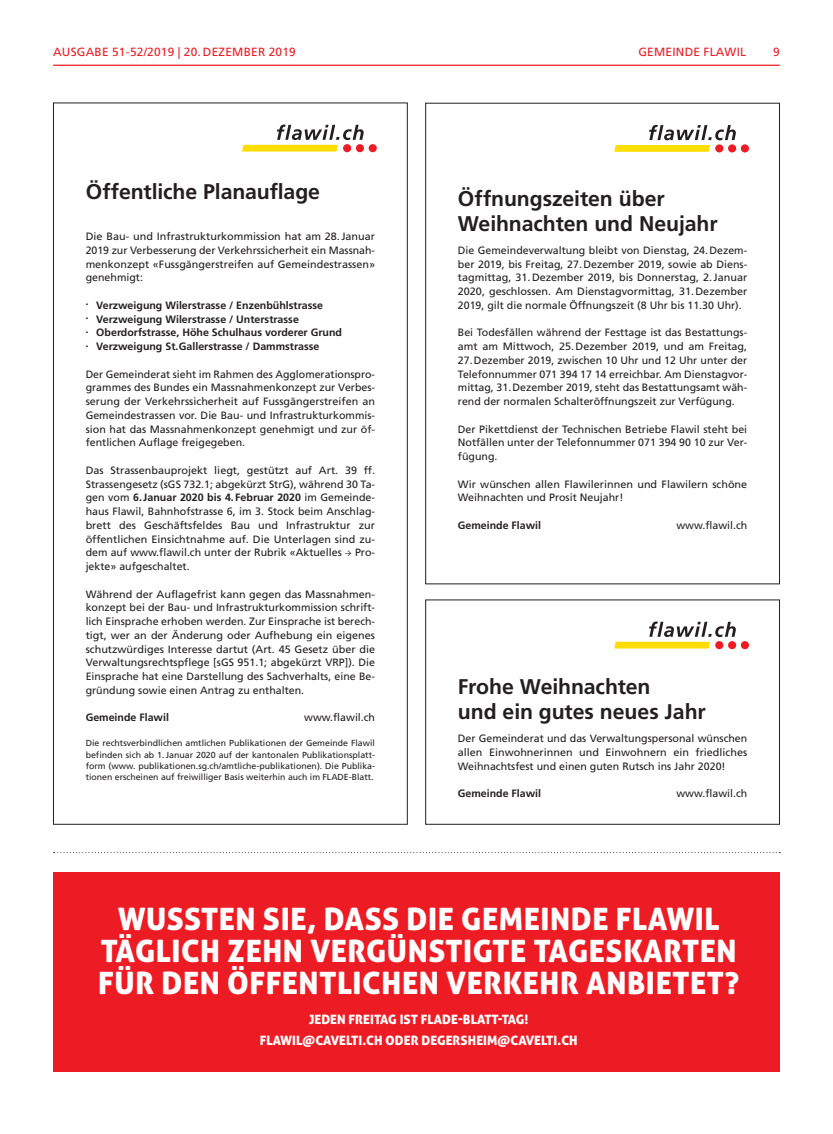
<style>
.page{position:relative;width:833px;height:1134px;background:#fff}
.page>*{position:absolute;margin:0;border:0;box-sizing:border-box;transform-origin:0 0}
.t1{font:30.88px/31.8px "Aller Display";letter-spacing:.02em;color:#fff;text-align:center}
.t2{font:700 21.25px/25px "Frutiger LT Std";letter-spacing:-.005em;color:#231f20}
.t3{font:12.88px/20.6px "Aller Display";letter-spacing:.005em;color:#fff;text-align:center}
.t4{font:11.88px "Frutiger LT Std";letter-spacing:.02em;color:#ed1c24}
.t5{font:10.62px/13.8px "Frutiger LT Std";color:#231f20;text-align:justify}
.t6{font:700 10.62px "Frutiger LT Std";color:#231f20}
.t7{font:8.75px/11.2px "Frutiger LT Std";color:#231f20;text-align:justify}
.s1{font-weight:700}
.s2{font-family:"Minion Pro"}
</style>
<div class="page">
<div style="left:53px;top:873px;width:727px;height:199px;background:#ed1c24"></div>
<svg style="left:242px;top:125px;width:122px;height:27px"></svg>
<div style="left:343px;top:144px;width:8px;height:8px;background:#ed1c24;border-radius:50%"></div>
<div style="left:356px;top:144px;width:8px;height:8px;background:#ed1c24;border-radius:50%"></div>
<div style="left:369px;top:144px;width:8px;height:8px;background:#ed1c24;border-radius:50%"></div>
<svg style="left:614px;top:125px;width:122px;height:27px"></svg>
<div style="left:715px;top:144px;width:8px;height:8px;background:#ed1c24;border-radius:50%"></div>
<div style="left:728px;top:144px;width:8px;height:8px;background:#ed1c24;border-radius:50%"></div>
<div style="left:741px;top:144px;width:8px;height:8px;background:#ed1c24;border-radius:50%"></div>
<div style="left:425px;top:600px;width:355px;height:224px;border:1px solid #231f20"></div>
<svg style="left:614px;top:622px;width:122px;height:26px"></svg>
<div style="left:715px;top:641px;width:8px;height:8px;background:#ed1c24;border-radius:50%"></div>
<div style="left:728px;top:641px;width:8px;height:8px;background:#ed1c24;border-radius:50%"></div>
<div style="left:741px;top:641px;width:8px;height:8px;background:#ed1c24;border-radius:50%"></div>
<svg style="left:54px;top:852px;width:726px;height:1px"></svg>
<hr style="left:53px;top:65px;width:727px;height:1px;background:#ed1c24">
<p class="t4" style="left:53px;top:46px;width:244px">AUSGABE 51-52/2019 | 20. DEZEMBER 2019</p>
<p class="t4" style="left:638px;top:46px;width:109px">GEMEINDE FLAWIL</p>
<p class="t4" style="left:773px;top:46px;width:8px">9</p>
<h2 class="t2" style="left:86px;top:180px;width:236px">Öffentliche Planauflage</h2>
<p class="t5" style="left:86px;top:230px;width:291px">Die Bau- und Infrastrukturkommission hat am 28. Januar 2019 zur Verbesserung der Verkehrssicherheit ein Massnah&shy;menkonzept «Fussgängerstreifen auf Gemeindestrassen» genehmigt:</p>
<p class="t6" style="left:86px;top:300px;width:239px"><sup>•</sup> Verzweigung Wilerstrasse / Enzenbühlstrasse</p>
<p class="t6" style="left:86px;top:314px;width:215px"><sup>•</sup> Verzweigung Wilerstrasse / Unterstrasse</p>
<p class="t6" style="left:86px;top:328px;width:258px"><sup>•</sup> Oberdorfstrasse, Höhe Schulhaus vorderer Grund</p>
<p class="t6" style="left:86px;top:341px;width:235px"><sup>•</sup> Verzweigung St. Gallerstrasse / Dammstrasse</p>
<p class="t5" style="left:86px;top:368px;width:291px">Der Gemeinderat sieht im Rahmen des Agglomerationspro&shy;grammes des Bundes ein Massnahmenkonzept zur Verbes&shy;serung der Verkehrssicherheit auf Fussgängerstreifen an Gemeindestrassen vor. Die Bau- und Infrastrukturkommis&shy;sion hat das Massnahmenkonzept genehmigt und zur öf&shy;fentlichen Auflage freigegeben.</p>
<p class="t5" style="left:86px;top:464px;width:291px">Das Strassenbauprojekt liegt, gestützt auf Art. 39 ff.<br>Strassengesetz (sGS 732.1; abgekürzt StrG), während 30 Ta&shy;gen vom <span class="s1">6. Januar 2020 bis 4. Februar 2020</span> im Gemeinde&shy;haus Flawil, Bahnhofstrasse 6, im 3. Stock beim Anschlag&shy;brett des Geschäftsfeldes Bau und Infrastruktur zur öffentlichen Einsichtnahme auf. Die Unterlagen sind zu&shy;dem auf www.flawil.ch unter der Rubrik «Aktuelles <span class="s2">→</span> Pro&shy;jekte» aufgeschaltet.</p>
<p class="t5" style="left:86px;top:588px;width:291px">Während der Auflagefrist kann gegen das Massnahmen&shy;konzept bei der Bau- und Infrastrukturkommission schrift&shy;lich Einsprache erhoben werden. Zur Einsprache ist berech&shy;tigt, wer an der Änderung oder Aufhebung ein eigenes schutzwürdiges Interesse dartut (Art. 45 Gesetz über die Verwaltungsrechtspflege [sGS 951.1; abgekürzt VRP]). Die Einsprache hat eine Darstellung des Sachverhalts, eine Be&shy;gründung sowie einen Antrag zu enthalten.</p>
<p class="t6" style="left:86px;top:713px;width:85px">Gemeinde Flawil</p>
<p class="t5" style="left:304px;top:711px;width:72px">www.flawil.ch</p>
<p class="t7" style="left:86px;top:738px;width:291px">Die rechtsverbindlichen amtlichen Publikationen der Gemeinde Flawil befinden sich ab 1. Januar 2020 auf der kantonalen Publikationsplatt&shy;form (www. publikationen.sg.ch/amtliche-publikationen). Die Publika&shy;tionen erscheinen auf freiwilliger Basis weiterhin auch im FLADE-Blatt.</p>
<h2 class="t2" style="left:458px;top:187px;width:261px">Öffnungszeiten über<br>Weihnachten und Neujahr</h2>
<p class="t5" style="left:458px;top:244px;width:291px">Die Gemeindeverwaltung bleibt von Dienstag, 24. Dezem&shy;ber 2019, bis Freitag, 27. Dezember 2019, sowie ab Diens&shy;tagmittag, 31. Dezember 2019, bis Donnerstag, 2. Januar 2020, geschlossen. Am Dienstagvormittag, 31. Dezember 2019, gilt die normale Öffnungszeit (8 Uhr bis 11.30 Uhr).</p>
<p class="t5" style="left:458px;top:326px;width:291px">Bei Todesfällen während der Festtage ist das Bestattungs&shy;amt am Mittwoch, 25. Dezember 2019, und am Freitag,</p>
<p class="t5" style="left:458px;top:354px;width:291px">27. Dezember 2019, zwischen 10 Uhr und 12 Uhr unter der Telefonnummer 071 394 17 14 erreichbar. Am Dienstagvor&shy;mittag, 31. Dezember 2019, steht das Bestattungsamt wäh&shy;rend der normalen Schalteröffnungszeit zur Verfügung.</p>
<p class="t5" style="left:458px;top:423px;width:291px">Der Pikettdienst der Technischen Betriebe Flawil steht bei Notfällen unter der Telefonnummer 071 394 90 10 zur Ver&shy;fügung.</p>
<p class="t5" style="left:458px;top:478px;width:291px">Wir wünschen allen Flawilerinnen und Flawilern schöne<br>Weihnachten und Prosit Neujahr!</p>
<p class="t6" style="left:458px;top:520px;width:85px">Gemeinde Flawil</p>
<p class="t5" style="left:676px;top:519px;width:72px">www.flawil.ch</p>
<h2 class="t2" style="left:458px;top:675px;width:249px">Frohe Weihnachten<br>und ein gutes neues Jahr</h2>
<p class="t5" style="left:458px;top:732px;width:291px">Der Gemeinderat und das Verwaltungspersonal wünschen allen Einwohnerinnen und Einwohnern ein friedliches Weihnachtsfest und einen guten Rutsch ins Jahr 2020!</p>
<p class="t6" style="left:458px;top:788px;width:85px">Gemeinde Flawil</p>
<p class="t5" style="left:676px;top:787px;width:72px">www.flawil.ch</p>
<h1 class="t1" style="left:98px;top:904px;width:642px">WUSSTEN SIE, DASS DIE GEMEINDE FLAWIL<br>TÄGLICH ZEHN VERGÜNSTIGTE TAGESKARTEN<br>FÜR DEN ÖFFENTLICHEN VERKEHR ANBIETET?</h1>
<p class="t3" style="left:260px;top:1009px;width:319px">JEDEN FREITAG IST FLADE-BLATT-TAG!<br>FLAWIL@CAVELTI.CH ODER DEGERSHEIM@CAVELTI.CH</p>
</div>
